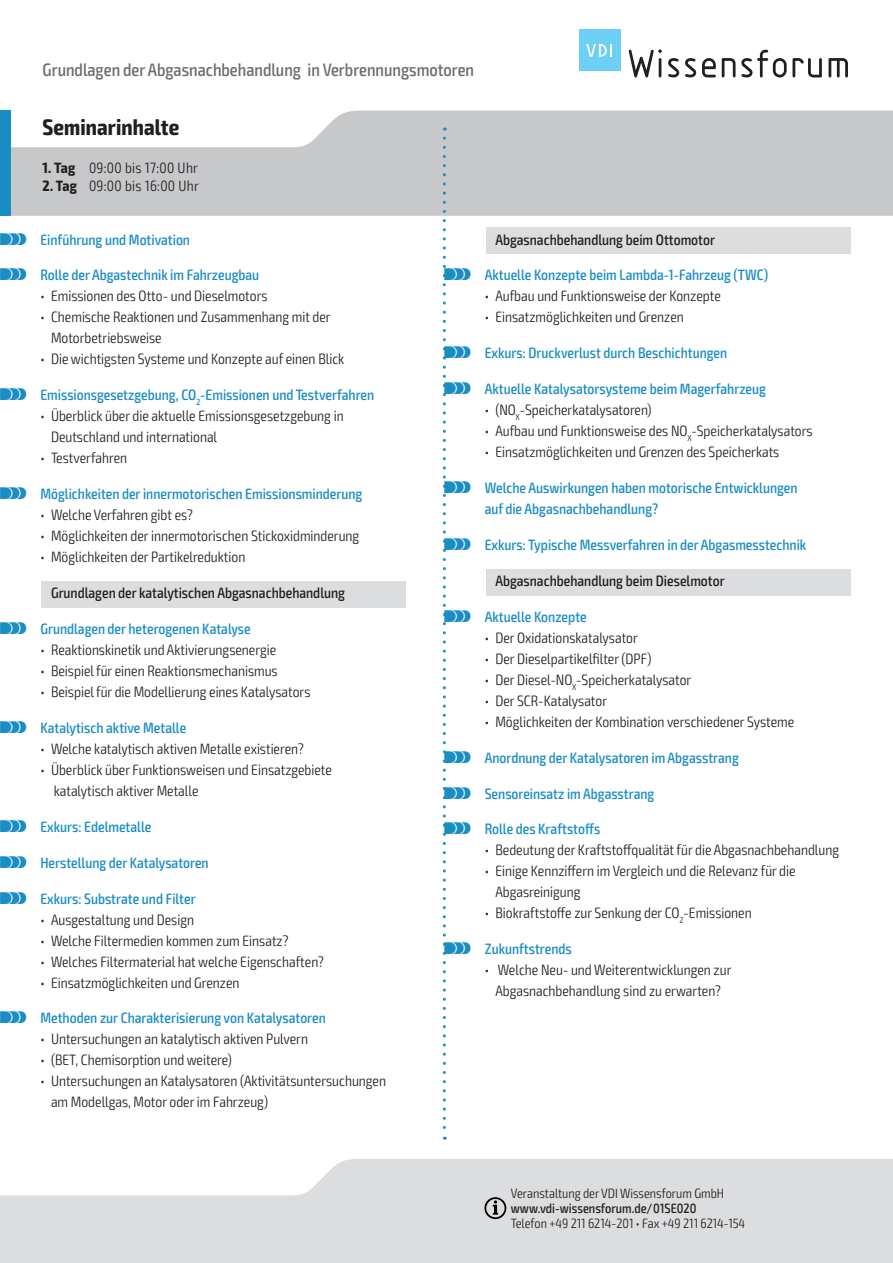
<style>
.page{position:relative;width:893px;height:1263px;background:#fff}
.page>*{position:absolute;margin:0;border:0;box-sizing:border-box;transform-origin:0 0}
.t1{font:700 condensed 22.5px "Exo 2";letter-spacing:.005em;color:#231f20}
.t2{font:500 condensed 18px "Exo 2";color:#6c6d70}
.t3{font:300 condensed 15px/21px "Exo 2";color:#231f20}
.t4{font:500 condensed 15px/21px "Exo 2";color:#1a8dc4}
.t5{font:500 condensed 15px "Exo 2";color:#231f20}
.t6{font:300 condensed 15px "Exo 2";letter-spacing:.02em;color:#231f20}
.t7{font:300 condensed 13.5px "Exo 2";color:#231f20}
.t8{font:500 condensed 13.5px "Exo 2";color:#231f20}
.s1{font-weight:700}
.s2{font-family:"VDI Iconset S4 A Regular";font-weight:400;font-stretch:normal}
</style>
<div class="page">
<svg style="left:0;top:1159px;width:893px;height:104px;background:#e0e1e3"></svg>
<svg style="left:11px;top:111px;width:882px;height:105px;background:#cdced0"></svg>
<div style="left:0;top:111px;width:11px;height:105px;background:#1a8dc4"></div>
<svg style="left:484px;top:1197px;width:22px;height:22px"></svg>
<svg style="left:629px;top:49px;width:33px;height:28px"></svg>
<svg style="left:668px;top:58px;width:11px;height:19px"></svg>
<svg style="left:685px;top:58px;width:11px;height:19px"></svg>
<svg style="left:702px;top:58px;width:14px;height:19px"></svg>
<svg style="left:722px;top:58px;width:13px;height:19px"></svg>
<svg style="left:741px;top:50px;width:81px;height:27px"></svg>
<svg style="left:828px;top:58px;width:20px;height:19px"></svg>
<div style="left:579px;top:30px;width:41px;height:41px;background:#6bcff6"></div>
<svg style="left:586px;top:44px;width:26px;height:13px"></svg>
<div style="left:486px;top:228px;width:364px;height:26px;background:#dcdddf"></div>
<div style="left:486px;top:569px;width:364px;height:26px;background:#dcdddf"></div>
<div style="left:41px;top:581px;width:365px;height:26px;background:#dcdddf"></div>
<svg style="left:443px;top:138px;width:3px;height:1002px"></svg>
<p class="t2" style="left:43px;top:59px;width:433px">Grundlagen der Abgasnachbehandlung in Verbrennungsmotoren</p>
<h1 class="t1" style="left:43px;top:113px;width:138px">Seminarinhalte</h1>
<p class="t6" style="left:43px;top:159px;width:157px"><span class="s1">1. Tag</span> 09:00 bis 17:00 Uhr</p>
<p class="t6" style="left:43px;top:177px;width:158px"><span class="s1">2. Tag</span> 09:00 bis 16:00 Uhr</p>
<p class="t4" style="left:0;top:229px;width:192px"><span class="s2">S</span> Einführung und Motivation</p>
<p class="t4" style="left:0;top:265px;width:261px"><span class="s2">S</span> Rolle der Abgastechnik im Fahrzeugbau</p>
<p class="t3" style="left:40px;top:286px;width:229px">• Emissionen des Otto- und Dieselmotors</p>
<p class="t3" style="left:51px;top:307px;width:281px;text-indent:-11px">• Chemische Reaktionen und Zusammenhang mit der<br>Motorbetriebsweise</p>
<p class="t3" style="left:40px;top:349px;width:305px">• Die wichtigsten Systeme und Konzepte auf einen Blick</p>
<p class="t4" style="left:0;top:385px;width:376px"><span class="s2">S</span> Emissionsgesetzgebung, CO<sub>2</sub>-Emissionen und Testverfahren</p>
<p class="t3" style="left:51px;top:406px;width:294px;text-indent:-11px">• Überblick über die aktuelle Emissionsgesetzgebung in<br>Deutschland und international</p>
<p class="t3" style="left:40px;top:448px;width:88px">• Testverfahren</p>
<p class="t4" style="left:0;top:484px;width:364px"><span class="s2">S</span> Möglichkeiten der innermotorischen Emissionsminderung</p>
<p class="t3" style="left:40px;top:505px;width:154px">• Welche Verfahren gibt es?</p>
<p class="t3" style="left:40px;top:526px;width:320px">• Möglichkeiten der innermotorischen Stickoxidminderung</p>
<p class="t3" style="left:40px;top:547px;width:206px">• Möglichkeiten der Partikelreduktion</p>
<p class="t5" style="left:51px;top:584px;width:296px">Grundlagen der katalytischen Abgasnachbehandlung</p>
<p class="t4" style="left:0;top:618px;width:252px"><span class="s2">S</span> Grundlagen der heterogenen Katalyse</p>
<p class="t3" style="left:40px;top:639px;width:237px">• Reaktionskinetik und Aktivierungsenergie</p>
<p class="t3" style="left:40px;top:660px;width:239px">• Beispiel für einen Reaktionsmechanismus</p>
<p class="t3" style="left:40px;top:681px;width:272px">• Beispiel für die Modellierung eines Katalysators</p>
<p class="t4" style="left:0;top:717px;width:188px"><span class="s2">S</span> Katalytisch aktive Metalle</p>
<p class="t3" style="left:40px;top:738px;width:265px">• Welche katalytisch aktiven Metalle existieren?</p>
<p class="t3" style="left:54px;top:759px;width:280px;text-indent:-13px">• Überblick über Funktionsweisen und Einsatzgebiete katalytisch aktiver Metalle</p>
<p class="t4" style="left:0;top:816px;width:153px"><span class="s2">S</span> Exkurs: Edelmetalle</p>
<p class="t4" style="left:0;top:852px;width:210px"><span class="s2">S</span> Herstellung der Katalysatoren</p>
<p class="t4" style="left:0;top:888px;width:197px"><span class="s2">S</span> Exkurs: Substrate und Filter</p>
<p class="t3" style="left:40px;top:909px;width:155px">• Ausgestaltung und Design</p>
<p class="t3" style="left:40px;top:930px;width:250px">• Welche Filtermedien kommen zum Einsatz?</p>
<p class="t3" style="left:40px;top:951px;width:285px">• Welches Filtermaterial hat welche Eigenschaften?</p>
<p class="t3" style="left:40px;top:972px;width:201px">• Einsatzmöglichkeiten und Grenzen</p>
<p class="t4" style="left:0;top:1008px;width:327px"><span class="s2">S</span> Methoden zur Charakterisierung von Katalysatoren</p>
<p class="t3" style="left:40px;top:1029px;width:269px">• Untersuchungen an katalytisch aktiven Pulvern</p>
<p class="t3" style="left:40px;top:1050px;width:193px">• (BET, Chemisorption und weitere)</p>
<p class="t3" style="left:51px;top:1071px;width:336px;text-indent:-11px">• Untersuchungen an Katalysatoren (Aktivitätsuntersuchungen am Modellgas, Motor oder im Fahrzeug)</p>
<p class="t5" style="left:495px;top:230px;width:221px">Abgasnachbehandlung beim Ottomotor</p>
<p class="t4" style="left:444px;top:265px;width:325px"><span class="s2">S</span> Aktuelle Konzepte beim Lambda-1-Fahrzeug (TWC)</p>
<p class="t3" style="left:485px;top:286px;width:238px">• Aufbau und Funktionsweise der Konzepte</p>
<p class="t3" style="left:485px;top:307px;width:201px">• Einsatzmöglichkeiten und Grenzen</p>
<p class="t4" style="left:444px;top:343px;width:284px"><span class="s2">S</span> Exkurs: Druckverlust durch Beschichtungen</p>
<p class="t4" style="left:444px;top:379px;width:323px"><span class="s2">S</span> Aktuelle Katalysatorsysteme beim Magerfahrzeug</p>
<p class="t3" style="left:485px;top:400px;width:168px">• (NO<sub>X</sub>-Speicherkatalysatoren)</p>
<p class="t3" style="left:485px;top:421px;width:329px">• Aufbau und Funktionsweise des NO<sub>X</sub>-Speicherkatalysators</p>
<p class="t3" style="left:485px;top:442px;width:296px">• Einsatzmöglichkeiten und Grenzen des Speicherkats</p>
<p class="t4" style="left:485px;top:478px;width:314px;text-indent:-40px"><span class="s2">S</span> Welche Auswirkungen haben motorische Entwicklungen auf die Abgasnachbehandlung?</p>
<p class="t4" style="left:444px;top:534px;width:363px"><span class="s2">S</span> Exkurs: Typische Messverfahren in der Abgasmesstechnik</p>
<p class="t5" style="left:495px;top:572px;width:231px">Abgasnachbehandlung beim Dieselmotor</p>
<p class="t4" style="left:444px;top:606px;width:144px"><span class="s2">S</span> Aktuelle Konzepte</p>
<p class="t3" style="left:485px;top:627px;width:155px">• Der Oxidationskatalysator</p>
<p class="t3" style="left:485px;top:648px;width:168px">• Der Dieselpartikelfilter (DPF)</p>
<p class="t3" style="left:485px;top:669px;width:208px">• Der Diesel-NO<sub>X</sub>-Speicherkatalysator</p>
<p class="t3" style="left:485px;top:690px;width:124px">• Der SCR-Katalysator</p>
<p class="t3" style="left:485px;top:711px;width:311px">• Möglichkeiten der Kombination verschiedener Systeme</p>
<p class="t4" style="left:444px;top:747px;width:296px"><span class="s2">S</span> Anordnung der Katalysatoren im Abgasstrang</p>
<p class="t4" style="left:444px;top:783px;width:212px"><span class="s2">S</span> Sensoreinsatz im Abgasstrang</p>
<p class="t4" style="left:444px;top:819px;width:157px"><span class="s2">S</span> Rolle des Kraftstoffs</p>
<p class="t3" style="left:485px;top:840px;width:356px">• Bedeutung der Kraftstoffqualität für die Abgasnachbehandlung</p>
<p class="t3" style="left:495px;top:861px;width:302px;text-indent:-11px">• Einige Kennziffern im Vergleich und die Relevanz für die<br>Abgasreinigung</p>
<p class="t3" style="left:485px;top:903px;width:268px">• Biokraftstoffe zur Senkung der CO<sub>2</sub>-Emissionen</p>
<p class="t4" style="left:444px;top:939px;width:129px"><span class="s2">S</span> Zukunftstrends</p>
<p class="t3" style="left:485px;top:960px;width:248px;text-align:center">• Welche Neu- und Weiterentwicklungen zur<br>Abgasnachbehandlung sind zu erwarten?</p>
<p class="t7" style="left:511px;top:1185px;width:215px">Veranstaltung der VDI Wissensforum GmbH</p>
<p class="t8" style="left:511px;top:1200px;width:187px">www.vdi-wissensforum.de/01SE020</p>
<p class="t7" style="left:511px;top:1215px;width:236px">Telefon +49 211 6214-201 • Fax +49 211 6214-154</p>
</div>
